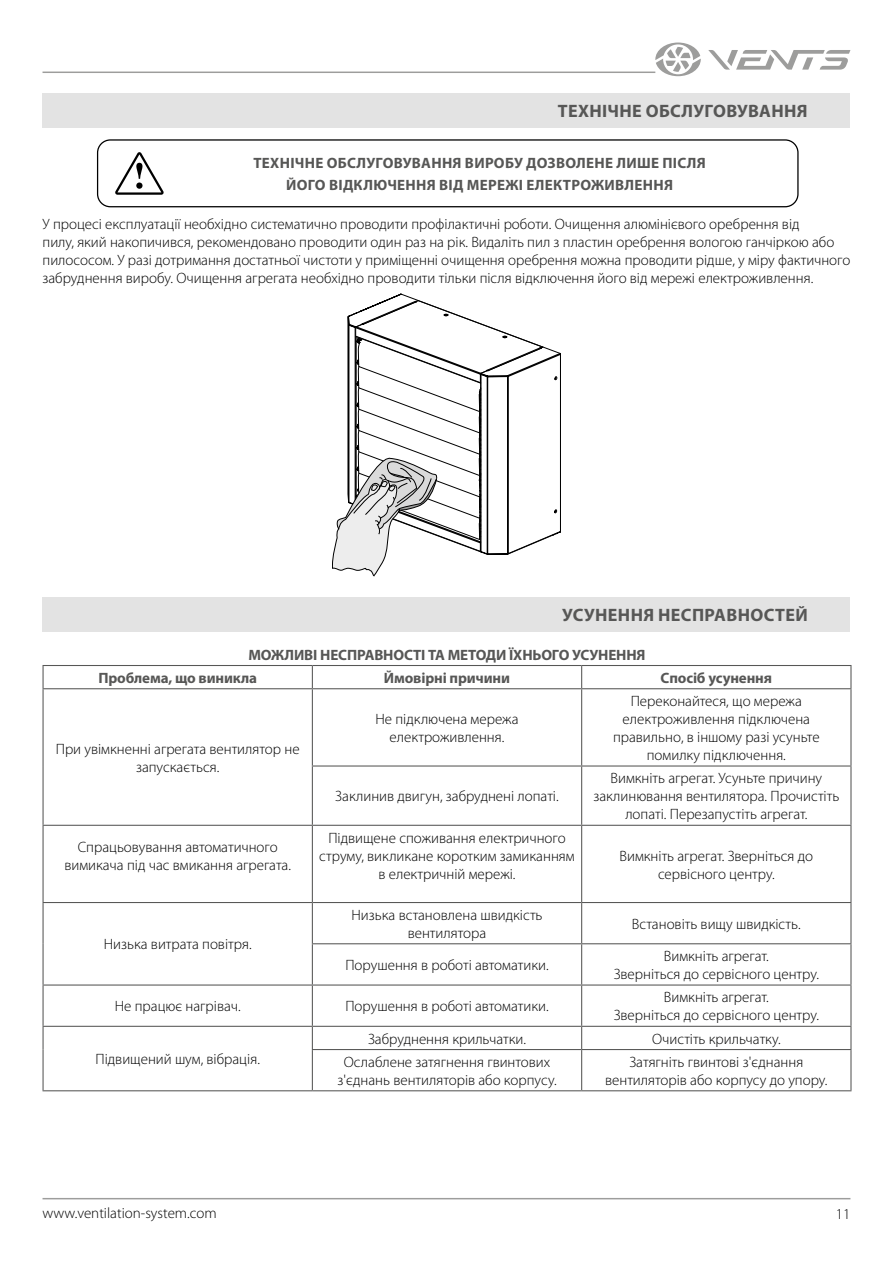
<style>
.page{position:relative;width:893px;height:1263px;background:#fff}
.page>*{position:absolute;margin:0;border:0;box-sizing:border-box;transform-origin:0 0}
.t1{font:700 18px "Myriad Pro";letter-spacing:.02em;color:#575756}
.t2{font:300 15px/18px "Myriad Pro";color:#000;text-align:center}
.t3{font:700 15px/23.2px "Myriad Pro";color:#575756}
.t4{font:700 15px/22.2px "Myriad Pro";letter-spacing:.02em;color:#575756;text-align:center}
</style>
<div class="page">
<hr style="left:43px;top:1198px;width:807px;height:1px;background:#9d9d9c">
<hr style="left:43px;top:72px;width:612px;height:1px;background:#9d9d9c">
<svg style="left:708px;top:50px;width:142px;height:20px"></svg>
<svg style="left:655px;top:43px;width:46px;height:33px"></svg>
<div style="left:43px;top:598px;width:807px;height:34px;background:#e3e3e3"></div>
<div style="left:97px;top:139px;width:702px;height:68px;border:1px solid #000;border-radius:13px"></div>
<svg style="left:115px;top:152px;width:49px;height:43px"></svg>
<div style="left:43px;top:94px;width:807px;height:34px;background:#e3e3e3"></div>
<svg style="left:332px;top:293px;width:229px;height:283px"></svg>
<hr style="left:43px;top:665px;width:269px;height:1px;background:#575756">
<svg style="left:43px;top:666px;width:1px;height:22px"></svg>
<hr style="left:312px;top:665px;width:270px;height:1px;background:#575756">
<svg style="left:312px;top:666px;width:1px;height:22px"></svg>
<hr style="left:582px;top:665px;width:269px;height:1px;background:#575756">
<svg style="left:581px;top:666px;width:1px;height:22px"></svg>
<svg style="left:850px;top:666px;width:1px;height:22px"></svg>
<hr style="left:43px;top:688px;width:269px;height:1px;background:#575756">
<hr style="left:43px;top:689px;width:1px;height:77px;background:#575756">
<hr style="left:43px;top:766px;width:1px;height:59px;background:#575756">
<hr style="left:312px;top:688px;width:270px;height:1px;background:#575756">
<hr style="left:312px;top:689px;width:1px;height:76px;background:#575756">
<hr style="left:582px;top:688px;width:269px;height:1px;background:#575756">
<hr style="left:581px;top:689px;width:1px;height:76px;background:#575756">
<hr style="left:850px;top:689px;width:1px;height:76px;background:#575756">
<hr style="left:312px;top:765px;width:270px;height:1px;background:#575756">
<hr style="left:312px;top:766px;width:1px;height:59px;background:#575756">
<hr style="left:582px;top:765px;width:269px;height:1px;background:#575756">
<hr style="left:581px;top:766px;width:1px;height:59px;background:#575756">
<hr style="left:850px;top:766px;width:1px;height:59px;background:#575756">
<hr style="left:43px;top:825px;width:269px;height:1px;background:#575756">
<hr style="left:43px;top:826px;width:1px;height:76px;background:#575756">
<hr style="left:312px;top:825px;width:270px;height:1px;background:#575756">
<hr style="left:312px;top:826px;width:1px;height:76px;background:#575756">
<hr style="left:582px;top:825px;width:269px;height:1px;background:#575756">
<hr style="left:581px;top:826px;width:1px;height:76px;background:#575756">
<hr style="left:850px;top:826px;width:1px;height:76px;background:#575756">
<hr style="left:43px;top:902px;width:269px;height:1px;background:#575756">
<hr style="left:43px;top:903px;width:1px;height:41px;background:#575756">
<hr style="left:43px;top:944px;width:1px;height:40px;background:#575756">
<hr style="left:312px;top:902px;width:270px;height:1px;background:#575756">
<hr style="left:312px;top:903px;width:1px;height:40px;background:#575756">
<hr style="left:582px;top:902px;width:269px;height:1px;background:#575756">
<hr style="left:581px;top:903px;width:1px;height:40px;background:#575756">
<hr style="left:850px;top:903px;width:1px;height:40px;background:#575756">
<hr style="left:312px;top:943px;width:270px;height:1px;background:#575756">
<hr style="left:312px;top:944px;width:1px;height:40px;background:#575756">
<hr style="left:582px;top:943px;width:269px;height:1px;background:#575756">
<hr style="left:581px;top:944px;width:1px;height:40px;background:#575756">
<hr style="left:850px;top:944px;width:1px;height:40px;background:#575756">
<hr style="left:43px;top:984px;width:269px;height:1px;background:#575756">
<hr style="left:43px;top:985px;width:1px;height:41px;background:#575756">
<hr style="left:312px;top:984px;width:270px;height:1px;background:#575756">
<hr style="left:312px;top:985px;width:1px;height:41px;background:#575756">
<hr style="left:582px;top:984px;width:269px;height:1px;background:#575756">
<hr style="left:581px;top:985px;width:1px;height:41px;background:#575756">
<hr style="left:850px;top:985px;width:1px;height:41px;background:#575756">
<hr style="left:43px;top:1026px;width:269px;height:1px;background:#575756">
<svg style="left:43px;top:1027px;width:1px;height:22px"></svg>
<hr style="left:43px;top:1049px;width:1px;height:41px;background:#575756">
<hr style="left:43px;top:1090px;width:269px;height:1px;background:#575756">
<hr style="left:312px;top:1026px;width:270px;height:1px;background:#575756">
<svg style="left:312px;top:1027px;width:1px;height:22px"></svg>
<hr style="left:582px;top:1026px;width:269px;height:1px;background:#575756">
<svg style="left:581px;top:1027px;width:1px;height:22px"></svg>
<svg style="left:850px;top:1027px;width:1px;height:22px"></svg>
<hr style="left:312px;top:1049px;width:270px;height:1px;background:#575756">
<hr style="left:312px;top:1050px;width:1px;height:40px;background:#575756">
<hr style="left:582px;top:1049px;width:269px;height:1px;background:#575756">
<hr style="left:581px;top:1050px;width:1px;height:40px;background:#575756">
<hr style="left:850px;top:1050px;width:1px;height:40px;background:#575756">
<hr style="left:312px;top:1090px;width:270px;height:1px;background:#575756">
<hr style="left:582px;top:1090px;width:269px;height:1px;background:#575756">
<p class="t1" style="left:558px;top:99px;width:251px">ТЕХНІЧНЕ ОБСЛУГОВУВАННЯ</p>
<p class="t4" style="left:253px;top:151px;width:454px">ТЕХНІЧНЕ ОБСЛУГОВУВАННЯ ВИРОБУ ДОЗВОЛЕНЕ ЛИШЕ ПІСЛЯ<br>ЙОГО ВІДКЛЮЧЕННЯ ВІД МЕРЕЖІ ЕЛЕКТРОЖИВЛЕННЯ</p>
<p class="t2" style="left:43px;top:215px;width:809px;text-align:left">У процесі експлуатації необхідно систематично проводити профілактичні роботи. Очищення алюмінієвого оребрення від<br>пилу, який накопичився, рекомендовано проводити один раз на рік. Видаліть пил з пластин оребрення вологою ганчіркою або пилососом. У разі дотримання достатньої чистоти у приміщенні очищення оребрення можна проводити рідше, у міру фактичного забруднення виробу. Очищення агрегата необхідно проводити тільки після відключення його від мережі електроживлення.</p>
<p class="t1" style="left:562px;top:603px;width:247px">УСУНЕННЯ НЕСПРАВНОСТЕЙ</p>
<p class="t3" style="left:98px;top:642px;width:549px;text-indent:150px">МОЖЛИВІ НЕСПРАВНОСТІ ТА МЕТОДИ ЇХНЬОГО УСУНЕННЯ<br>Проблема, що виникла</p>
<p class="t3" style="left:384px;top:666px;width:128px">Ймовірні причини</p>
<p class="t3" style="left:661px;top:666px;width:113px">Спосіб усунення</p>
<p class="t2" style="left:56px;top:740px;width:245px">При увімкненні агрегата вентилятор не запускається.</p>
<p class="t2" style="left:375px;top:710px;width:145px">Не підключена мережа електроживлення.</p>
<p class="t2" style="left:335px;top:787px;width:225px">Заклинив двигун, забруднені лопаті.</p>
<p class="t2" style="left:64px;top:838px;width:228px">Спрацьовування автоматичного вимикача під час вмикання агрегата.</p>
<p class="t2" style="left:319px;top:829px;width:257px">Підвищене споживання електричного струму, викликане коротким замиканням в електричній мережі.</p>
<p class="t2" style="left:613px;top:692px;width:208px">Переконайтеся, що мережа електроживлення підключена правильно, в іншому разі усуньте помилку підключення.</p>
<p class="t2" style="left:593px;top:769px;width:247px">Вимкніть агрегат. Усуньте причину заклинювання вентилятора. Прочистіть лопаті. Перезапустіть агрегат.</p>
<p class="t2" style="left:620px;top:847px;width:195px">Вимкніть агрегат. Зверніться до сервісного центру.</p>
<p class="t2" style="left:104px;top:936px;width:149px">Низька витрата повітря.</p>
<p class="t2" style="left:351px;top:906px;width:193px">Низька встановлена швидкість вентилятора</p>
<p class="t2" style="left:632px;top:915px;width:170px">Встановіть вищу швидкість.</p>
<p class="t2" style="left:345px;top:956px;width:205px">Порушення в роботі автоматики.</p>
<p class="t2" style="left:614px;top:947px;width:207px">Вимкніть агрегат.<br>Зверніться до сервісного центру.</p>
<p class="t2" style="left:115px;top:997px;width:127px">Не працює нагрівач.</p>
<p class="t2" style="left:345px;top:997px;width:205px">Порушення в роботі автоматики.</p>
<p class="t2" style="left:614px;top:988px;width:207px">Вимкніть агрегат.<br>Зверніться до сервісного центру.</p>
<p class="t2" style="left:95px;top:1050px;width:166px">Підвищений шум, вібрація.</p>
<p class="t2" style="left:368px;top:1030px;width:159px">Забруднення крильчатки.</p>
<p class="t2" style="left:652px;top:1030px;width:130px">Очистіть крильчатку.</p>
<p class="t2" style="left:337px;top:1053px;width:221px">Ослаблене затягнення гвинтових з'єднань вентиляторів або корпусу.</p>
<p class="t2" style="left:605px;top:1053px;width:224px">Затягніть гвинтові з'єднання вентиляторів або корпусу до упору.</p>
<p class="t2" style="left:43px;top:1204px;width:176px">www.ventilation-system.com</p>
<p class="t2" style="left:836px;top:1205px;width:16px">11</p>
</div>
